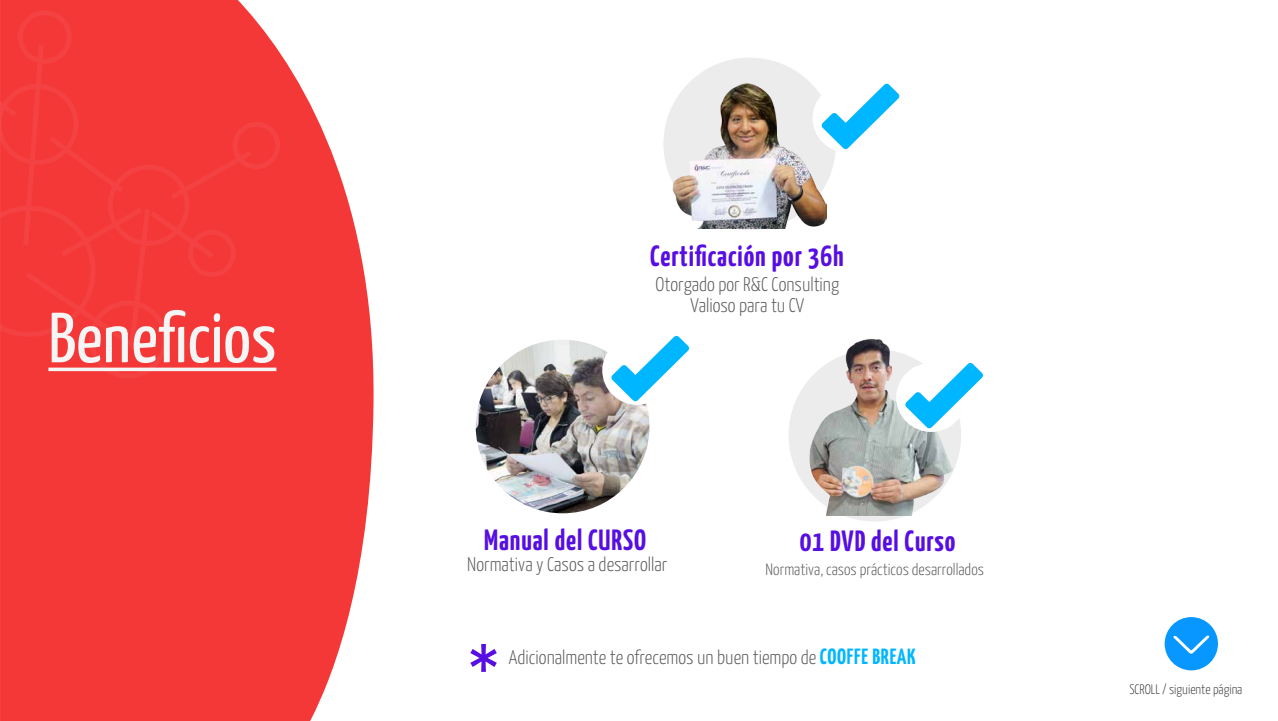
<style>
.page{position:relative;width:1278px;height:721px;background:#fff}
.page>*{position:absolute;margin:0;border:0;box-sizing:border-box;transform-origin:0 0}
.t1{font:70.8px "Yanone Kaffeesatz";color:#f5f5f5;scale:1.04 1}
.t2{font:700 29.3px "Yanone Kaffeesatz";letter-spacing:.03em;color:#570ee2}
.t3{font:300 19.8px/20.7px "Yanone Kaffeesatz";color:#575756;text-align:center}
.t4{font:300 16.5px "Yanone Kaffeesatz";color:#575756}
.t5{font:300 13.8px "Yanone Kaffeesatz";color:#3c3c3b}
.s1{font-weight:700;font-size:22px;color:#00b7ff}
</style>
<div class="page">
<div style="left:663px;top:57px;width:173px;height:174px;background:#ececec;border-radius:50%"></div>
<img style="left:673px;top:84px;width:153px;height:145px">
<div style="left:812px;top:84px;width:70px;height:69px;background:#fff;border-radius:50%"></div>
<svg style="left:821px;top:83px;width:78px;height:66px"></svg>
<img style="left:476px;top:340px;width:173px;height:173px;border-radius:87px">
<div style="left:602px;top:336px;width:70px;height:69px;background:#fff;border-radius:50%"></div>
<svg style="left:611px;top:336px;width:78px;height:65px"></svg>
<div style="left:788px;top:348px;width:173px;height:174px;background:#ececec;border-radius:50%"></div>
<img style="left:806px;top:338px;width:146px;height:178px">
<div style="left:896px;top:363px;width:70px;height:69px;background:#fff;border-radius:50%"></div>
<svg style="left:905px;top:363px;width:78px;height:65px"></svg>
<svg style="left:470px;top:644px;width:27px;height:28px"></svg>
<svg style="left:0;top:0;width:374px;height:721px;background:#f55151"></svg>
<svg style="left:0;top:10px;width:280px;height:369px;background:#f43b3b"></svg>
<div style="left:1164px;top:617px;width:54px;height:53px;background:#0896ff;border-radius:50%"></div>
<svg style="left:1173px;top:635px;width:36px;height:19px"></svg>
<h1 class="t1" style="left:48px;top:295px;width:221px">Beneficios</h1>
<h2 class="t2" style="left:650px;top:237px;width:195px">Certificación por 36h</h2>
<p class="t3" style="left:655px;top:274px;width:185px">Otorgado por R&amp;C Consulting<br>Valioso para tu CV</p>
<h2 class="t2" style="left:484px;top:522px;width:163px">Manual del CURSO</h2>
<p class="t3" style="left:467px;top:554px;width:201px">Normativa y Casos a desarrollar</p>
<h2 class="t2" style="left:799px;top:523px;width:157px">01 DVD del Curso</h2>
<p class="t4" style="left:765px;top:560px;width:220px">Normativa, casos prácticos desarrollados</p>
<p class="t3" style="left:509px;top:647px;width:408px">Adicionalmente te ofrecemos un buen tiempo de <span class="s1">COOFFE BREAK</span></p>
<p class="t5" style="left:1129px;top:681px;width:115px">SCROLL / siguiente página</p>
</div>
